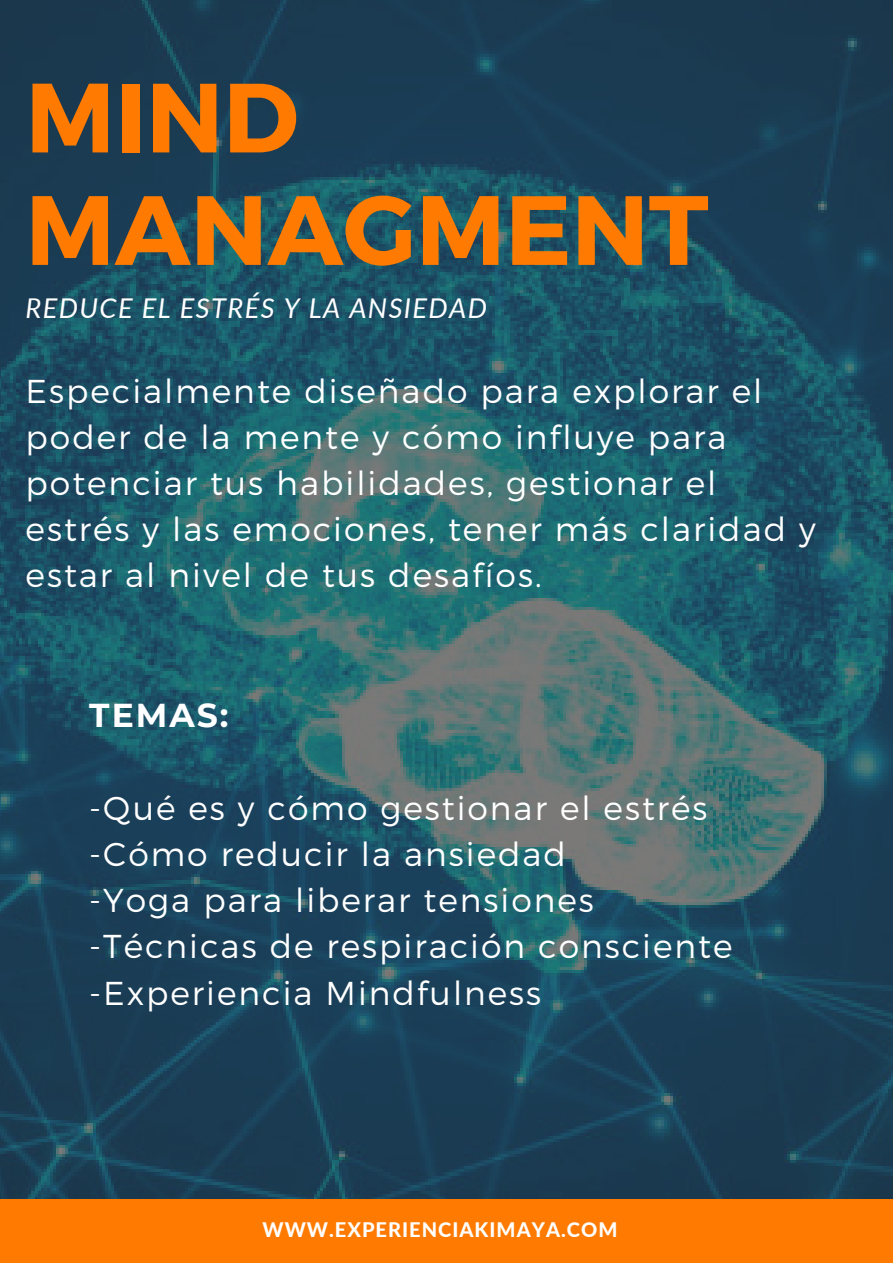
<style>
.page{position:relative;width:893px;height:1264px;background:#fff}
.page>*{position:absolute;margin:0;border:0;box-sizing:border-box;transform-origin:0 0}
.t1{font:700 98.1px/112.4px "Montserrat";color:#ff7a00}
.t2{font:300 33px/46px "Montserrat";letter-spacing:.06em;color:#fff}
.t3{font:700 33px "Montserrat";letter-spacing:.06em;color:#fff}
.t4{font:italic 27.3px "Lato";letter-spacing:.05em;color:#fff}
.t5{font:800 20.1px "Lato";letter-spacing:.05em;color:#fff}
</style>
<div class="page">
<img style="left:0;top:0;width:892px;height:1199px">
<div style="left:0;top:1199px;width:892px;height:63px;background:#ff7a00"></div>
<h1 class="t1" style="left:26px;top:56px;width:684px">MIND<br>MANAGMENT</h1>
<p class="t4" style="left:26px;top:291px;width:463px">REDUCE EL ESTRÉS Y LA ANSIEDAD</p>
<p class="t2" style="left:26px;top:366px;width:791px">Especialmente diseñado para explorar el poder de la mente y cómo influye para potenciar tus habilidades, gestionar el estrés y las emociones, tener más claridad y estar al nivel de tus desafíos.</p>
<p class="t3" style="left:89px;top:695px;width:141px">TEMAS:</p>
<p class="t2" style="left:89px;top:783px;width:644px">-Qué es y cómo gestionar el estrés -Cómo reducir la ansiedad<br>-Yoga para liberar tensiones -Técnicas de respiración consciente -Experiencia Mindfulness</p>
<p class="t5" style="left:262px;top:1217px;width:356px">WWW.EXPERIENCIAKIMAYA.COM</p>
</div>
